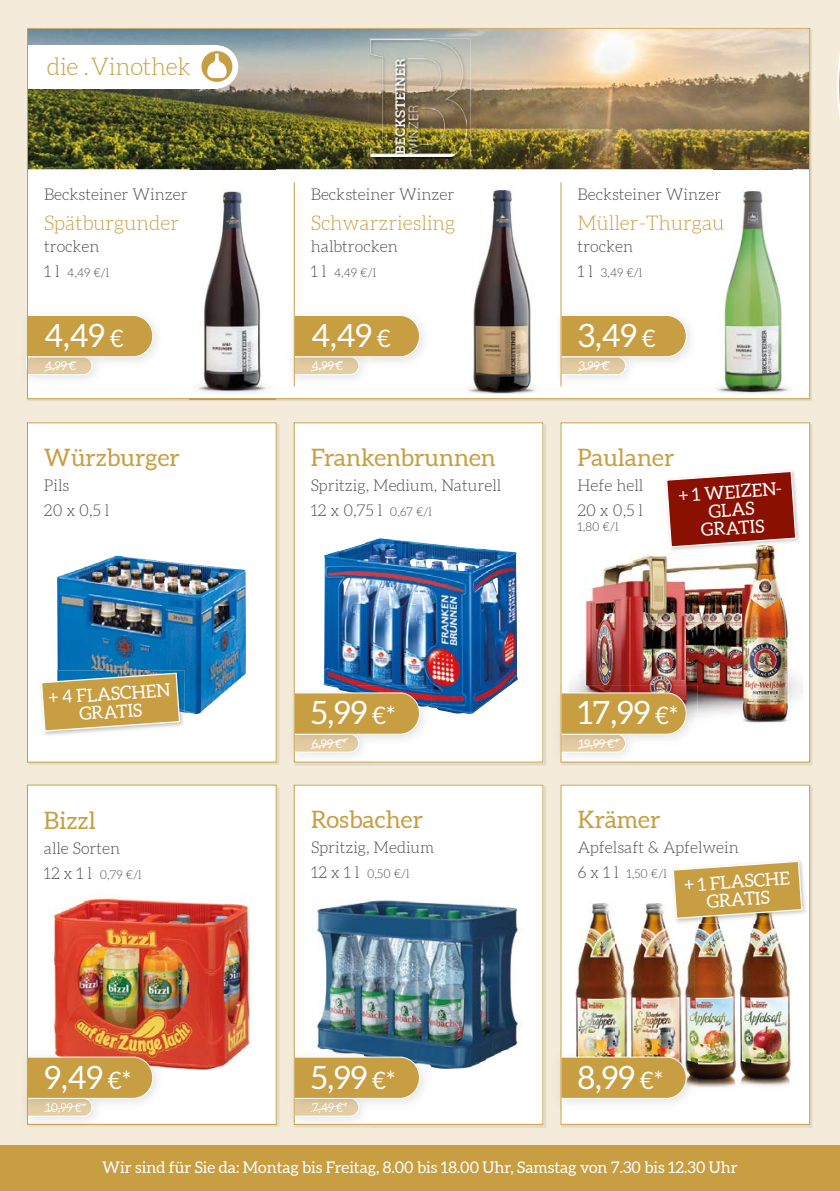
<style>
.page{position:relative;width:840px;height:1191px;background:#fff}
.page>*{position:absolute;margin:0;border:0;box-sizing:border-box;transform-origin:0 0}
.t1{font:32px "Aleo";color:#fff}
.t2{font:24px "Aleo";color:#c89e43}
.t3{font:300 24px "Aleo";letter-spacing:-.01em;color:#c89e43}
.t4{font:300 20px "Aleo";color:#c89e43}
.t5{font:18px/18px "Aleo";color:#fff;text-align:center}
.t6{font:300 16px/24.8px "Aleo";color:#4a4a49}
.t7{font:16px "Aleo";color:#fff}
.t8{font:300 12px "Aleo";color:#4a4a49}
.t9{font:12px "Aleo";color:#fff}
.s1{font-size:16px}
.s2{font-size:24px}
.s3{font-size:12px}
</style>
<div class="page">
<div style="left:0;top:0;width:839px;height:1191px;background:#f4ebda"></div>
<img style="left:560px;top:785px;width:252px;height:343px">
<div style="left:293px;top:784px;width:250px;height:340px;background:#fff"></div>
<img style="left:315px;top:900px;width:206px;height:169px">
<img style="left:104px;top:785px;width:175px;height:342px">
<div style="left:27px;top:785px;width:249px;height:338px;background:#fff"></div>
<img style="left:53px;top:894px;width:199px;height:176px">
<img style="left:295px;top:423px;width:251px;height:343px">
<div style="left:293px;top:422px;width:250px;height:340px;background:#fff"></div>
<img style="left:323px;top:538px;width:194px;height:176px">
<img style="left:28px;top:423px;width:251px;height:342px">
<img style="left:741px;top:28px;width:70px;height:373px">
<img style="left:28px;top:399px;width:713px;height:2px">
<img style="left:27px;top:28px;width:782px;height:371px">
<div style="left:0;top:1145px;width:839px;height:46px;background:#c89e43"></div>
<img style="left:293px;top:752px;width:77px;height:12px">
<img style="left:560px;top:762px;width:76px;height:2px">
<img style="left:323px;top:685px;width:108px;height:43px">
<img style="left:324px;top:685px;width:107px;height:22px">
<svg style="left:295px;top:692px;width:125px;height:60px"></svg>
<img style="left:27px;top:422px;width:249px;height:340px">
<img style="left:560px;top:422px;width:249px;height:340px">
<img style="left:298px;top:1049px;width:133px;height:29px">
<svg style="left:295px;top:1056px;width:125px;height:60px"></svg>
<img style="left:48px;top:1049px;width:116px;height:24px">
<svg style="left:26px;top:1056px;width:128px;height:60px"></svg>
<img style="left:560px;top:784px;width:249px;height:340px">
<div style="left:27px;top:784px;width:249px;height:340px;border:1px solid #c89e43"></div>
<img style="left:39px;top:670px;width:146px;height:66px">
<img style="left:57px;top:670px;width:128px;height:42px">
<svg style="left:40px;top:672px;width:141px;height:60px;background:#c0a969"></svg>
<img style="left:670px;top:858px;width:136px;height:65px">
<img style="left:694px;top:904px;width:110px;height:19px">
<img style="left:670px;top:904px;width:24px;height:19px">
<img style="left:724px;top:919px;width:25px;height:4px">
<svg style="left:671px;top:860px;width:131px;height:59px;background:#d1b16b"></svg>
<img style="left:369px;top:38px;width:101px;height:122px">
<img style="left:370px;top:40px;width:96px;height:116px">
<img style="left:189px;top:159px;width:86px;height:241px">
<img style="left:712px;top:154px;width:80px;height:244px">
<svg style="left:712px;top:188px;width:12px;height:12px"></svg>
<img style="left:712px;top:215px;width:11px;height:18px">
<img style="left:460px;top:179px;width:96px;height:215px">
<img style="left:663px;top:468px;width:137px;height:84px">
<svg style="left:665px;top:470px;width:131px;height:78px;background:#a03f33"></svg>
<svg style="left:837px;top:0;width:3px;height:295px"></svg>
<h2 class="t3" style="left:47px;top:53px;width:146px">die . Vinothek</h2>
<p class="t6" style="left:44px;top:183px;width:145px">Becksteiner Winzer</p>
<p class="t4" style="left:44px;top:211px;width:136px">Spätburgunder</p>
<p class="t6" style="left:44px;top:235px;width:57px">trocken</p>
<p class="t8" style="left:44px;top:265px;width:67px"><span class="s1">1 l</span> 4,49 €/l</p>
<p class="t6" style="left:310px;top:183px;width:145px">Becksteiner Winzer</p>
<p class="t4" style="left:310px;top:211px;width:146px">Schwarzriesling</p>
<p class="t6" style="left:310px;top:235px;width:88px">halbtrocken</p>
<p class="t8" style="left:310px;top:265px;width:67px"><span class="s1">1 l</span> 4,49 €/l</p>
<p class="t6" style="left:577px;top:183px;width:145px">Becksteiner Winzer</p>
<p class="t4" style="left:577px;top:211px;width:148px">Müller-Thurgau</p>
<p class="t6" style="left:577px;top:235px;width:57px">trocken</p>
<p class="t8" style="left:577px;top:265px;width:66px"><span class="s1">1 l</span> 3,49 €/l</p>
<h1 class="t1" style="left:44px;top:317px;width:81px">4,49 <span class="s2">€</span></h1>
<h1 class="t1" style="left:311px;top:317px;width:81px">4,49 <span class="s2">€</span></h1>
<h1 class="t1" style="left:577px;top:317px;width:79px">3,49 <span class="s2">€</span></h1>
<p class="t9" style="left:45px;top:359px;width:32px">4,99 €</p>
<p class="t9" style="left:312px;top:359px;width:32px">4,99 €</p>
<p class="t9" style="left:578px;top:359px;width:32px">3,99 €</p>
<h2 class="t2" style="left:44px;top:444px;width:137px">Würzburger</h2>
<p class="t6" style="left:44px;top:474px;width:67px">Pils<br>20 x 0,5 l</p>
<p class="t5" style="left:48px;top:690px;width:123px;rotate:-4deg">+ 4 FLASCHEN<br>GRATIS</p>
<h2 class="t2" style="left:44px;top:806px;width:53px">Bizzl</h2>
<p class="t6" style="left:44px;top:837px;width:78px">alle Sorten</p>
<p class="t8" style="left:44px;top:867px;width:99px"><span class="s1">12 x 1 l</span> 0,79 €/l</p>
<h2 class="t2" style="left:310px;top:444px;width:187px">Frankenbrunnen</h2>
<p class="t6" style="left:310px;top:474px;width:192px">Spritzig, Medium, Naturell<br>12 x 0,75 l <span class="s3">0,67 €/l</span></p>
<h2 class="t2" style="left:577px;top:444px;width:98px">Paulaner</h2>
<p class="t6" style="left:577px;top:474px;width:67px">Hefe hell<br>20 x 0,5 l</p>
<p class="t8" style="left:577px;top:519px;width:42px">1,80 €/l</p>
<p class="t5" style="left:677px;top:487px;width:108px;rotate:-4deg">+ 1 WEIZEN-<br>GLAS<br>GRATIS</p>
<h1 class="t1" style="left:311px;top:694px;width:85px">5,99 <span class="s2">€*</span></h1>
<h1 class="t1" style="left:577px;top:694px;width:101px">17,99 <span class="s2">€*</span></h1>
<p class="t9" style="left:312px;top:736px;width:36px">6,99 €*</p>
<p class="t9" style="left:578px;top:736px;width:42px">19,99 €*</p>
<h2 class="t2" style="left:311px;top:806px;width:113px">Rosbacher</h2>
<p class="t6" style="left:311px;top:836px;width:124px">Spritzig, Medium</p>
<p class="t8" style="left:311px;top:867px;width:100px"><span class="s1">12 x 1 l</span> 0,50 €/l</p>
<h2 class="t2" style="left:577px;top:806px;width:84px">Krämer</h2>
<p class="t6" style="left:577px;top:836px;width:162px">Apfelsaft &amp; Apfelwein</p>
<p class="t8" style="left:577px;top:867px;width:90px"><span class="s1">6 x 1 l</span> 1,50 €/l</p>
<p class="t5" style="left:683px;top:877px;width:107px;rotate:-4deg">+ 1 FLASCHE<br>GRATIS</p>
<h1 class="t1" style="left:44px;top:1058px;width:88px">9,49 <span class="s2">€*</span></h1>
<h1 class="t1" style="left:311px;top:1058px;width:85px">5,99 <span class="s2">€*</span></h1>
<h1 class="t1" style="left:577px;top:1058px;width:86px">8,99 <span class="s2">€*</span></h1>
<p class="t9" style="left:45px;top:1100px;width:42px">10,99 €*</p>
<p class="t9" style="left:312px;top:1100px;width:37px">7,49 €*</p>
<p class="t7" style="left:102px;top:1158px;width:636px">Wir sind für Sie da: Montag bis Freitag, 8.00 bis 18.00 Uhr, Samstag von 7.30 bis 12.30 Uhr</p>
</div>
